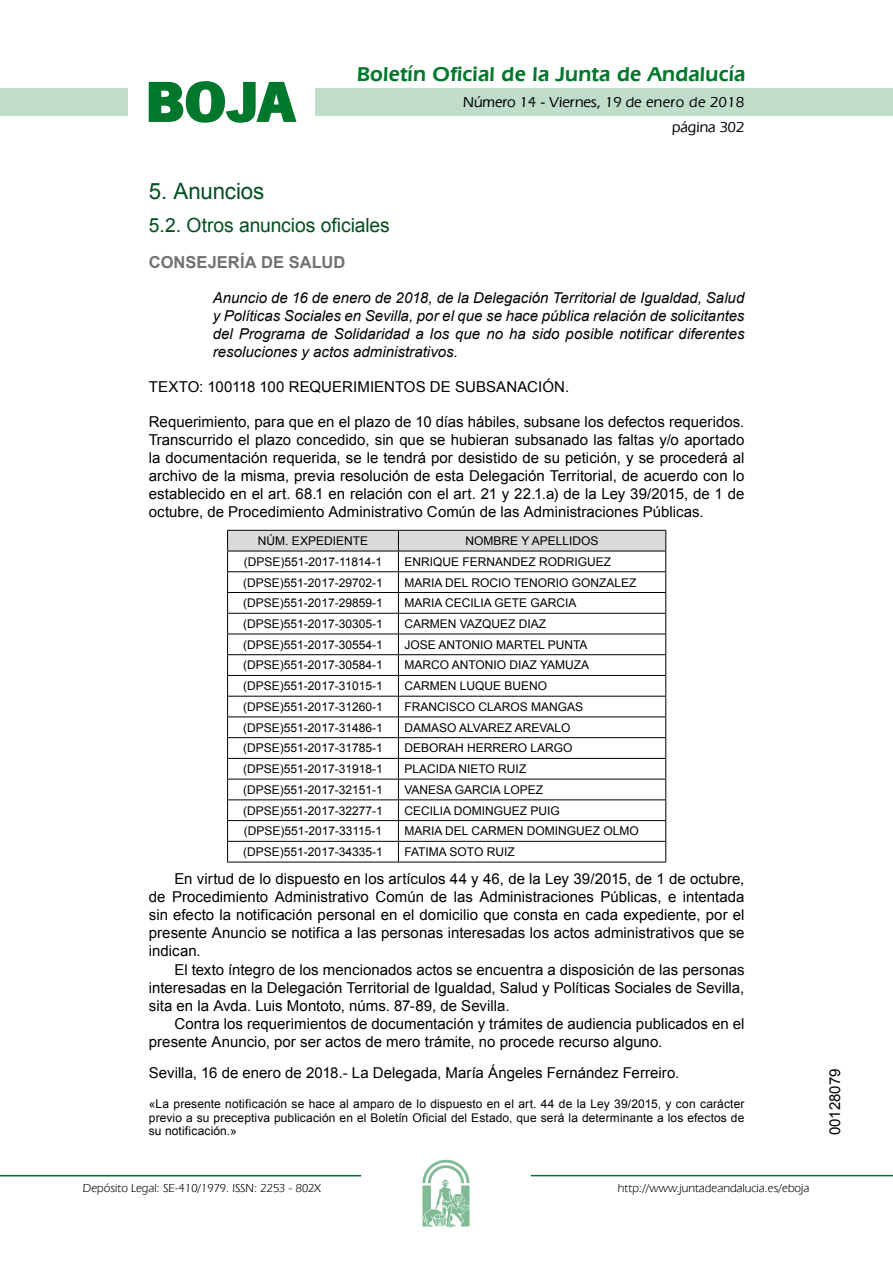
<style>
.page{position:relative;width:893px;height:1263px;background:#fff}
.page>*{position:absolute;margin:0;border:0;box-sizing:border-box;transform-origin:0 0}
.t1{font:700 57.75px "News Got T";color:#00782c;scale:1.14 1}
.t2{font:22.5px "Arial";letter-spacing:-.005em;color:#00501f}
.t3{font:600 21px "Eras IT Cby BT";letter-spacing:.01em;color:#00782c}
.t4{font:19.5px "Arial";letter-spacing:-.005em;color:#00501f}
.t5{font:700 16.5px "Arial";letter-spacing:.005em;color:#707173}
.t6{font:15px/18.1px "Arial";color:#000;text-align:justify}
.t7{font:italic 15px/18px "Arial";color:#000;text-align:justify}
.t8{font:500 15px/24.5px "Eras IT Cby BT";color:#000;text-align:right}
.t9{font:12px/13.6px "Arial";color:#000;text-align:justify}
.t10{font:12px "Eras IT Cby BT";color:#000}
</style>
<div class="page">
<div style="left:315px;top:88px;width:577px;height:28px;background:#bfddca"></div>
<div style="left:0;top:88px;width:128px;height:28px;background:#bfddca"></div>
<hr style="left:0;top:1175px;width:361px;height:2px;background:#00782c">
<svg style="left:422px;top:1159px;width:47px;height:68px"></svg>
<hr style="left:531px;top:1175px;width:361px;height:1px;background:#00782c">
<svg style="left:148px;top:81px;width:149px;height:42px"></svg>
<svg style="left:227px;top:530px;width:439px;height:332px"></svg>
<hr style="left:227px;top:862px;width:171px;height:1px;background:#000">
<hr style="left:398px;top:862px;width:268px;height:1px;background:#000">
<h1 class="t1" style="left:145px;top:68px;width:133px">BOJA</h1>
<h3 class="t3" style="left:357px;top:62px;width:390px">Boletín Oficial de la Junta de Andalucía</h3>
<p class="t8" style="left:463px;top:90px;width:283px">Número 14 - Viernes, 19 de enero de 2018 página 302</p>
<h2 class="t2" style="left:149px;top:177px;width:117px">5. Anuncios</h2>
<h3 class="t4" style="left:149px;top:212px;width:242px">5.2. Otros anuncios oficiales</h3>
<p class="t5" style="left:149px;top:251px;width:198px">CONSEJERÍA DE SALUD</p>
<p class="t7" style="left:213px;top:289px;width:533px">Anuncio de 16 de enero de 2018, de la Delegación Territorial de Igualdad, Salud y Políticas Sociales en Sevilla, por el que se hace pública relación de solicitantes del Programa de Solidaridad a los que no ha sido posible notificar diferentes resoluciones y actos administrativos.</p>
<p class="t6" style="left:149px;top:378px;width:422px">TEXTO: 100118 100 REQUERIMIENTOS DE SUBSANACIÓN.</p>
<p class="t6" style="left:149px;top:413px;width:597px">Requerimiento, para que en el plazo de 10 días hábiles, subsane los defectos requeridos.<br>Transcurrido el plazo concedido, sin que se hubieran subsanado las faltas y/o aportado la documentación requerida, se le tendrá por desistido de su petición, y se procederá al archivo de la misma, previa resolución de esta Delegación Territorial, de acuerdo con lo establecido en el art. 68.1 en relación con el art. 21 y 22.1.a) de la Ley 39/2015, de 1 de octubre, de Procedimiento Administrativo Común de las Administraciones Públicas.</p>
<p class="t9" style="left:258px;top:534px;width:112px">NÚM. EXPEDIENTE</p>
<p class="t9" style="left:465px;top:534px;width:134px">NOMBRE Y APELLIDOS</p>
<p class="t9" style="left:244px;top:555px;width:140px">(DPSE)551-2017-11814-1</p>
<p class="t9" style="left:404px;top:555px;width:208px">ENRIQUE FERNANDEZ RODRIGUEZ</p>
<p class="t9" style="left:243px;top:576px;width:141px">(DPSE)551-2017-29702-1</p>
<p class="t9" style="left:404px;top:576px;width:234px">MARIA DEL ROCIO TENORIO GONZALEZ</p>
<p class="t9" style="left:243px;top:596px;width:141px">(DPSE)551-2017-29859-1</p>
<p class="t9" style="left:404px;top:596px;width:174px">MARIA CECILIA GETE GARCIA</p>
<p class="t9" style="left:243px;top:617px;width:141px">(DPSE)551-2017-30305-1</p>
<p class="t9" style="left:404px;top:617px;width:143px">CARMEN VAZQUEZ DIAZ</p>
<p class="t9" style="left:243px;top:638px;width:141px">(DPSE)551-2017-30554-1</p>
<p class="t9" style="left:404px;top:638px;width:184px">JOSE ANTONIO MARTEL PUNTA</p>
<p class="t9" style="left:243px;top:659px;width:141px">(DPSE)551-2017-30584-1</p>
<p class="t9" style="left:404px;top:659px;width:186px">MARCO ANTONIO DIAZ YAMUZA</p>
<p class="t9" style="left:243px;top:679px;width:141px">(DPSE)551-2017-31015-1</p>
<p class="t9" style="left:404px;top:679px;width:144px">CARMEN LUQUE BUENO</p>
<p class="t9" style="left:243px;top:700px;width:141px">(DPSE)551-2017-31260-1</p>
<p class="t9" style="left:404px;top:700px;width:180px">FRANCISCO CLAROS MANGAS</p>
<p class="t9" style="left:243px;top:721px;width:141px">(DPSE)551-2017-31486-1</p>
<p class="t9" style="left:404px;top:721px;width:168px">DAMASO ALVAREZ AREVALO</p>
<p class="t9" style="left:243px;top:741px;width:141px">(DPSE)551-2017-31785-1</p>
<p class="t9" style="left:404px;top:741px;width:170px">DEBORAH HERRERO LARGO</p>
<p class="t9" style="left:243px;top:762px;width:141px">(DPSE)551-2017-31918-1</p>
<p class="t9" style="left:404px;top:762px;width:123px">PLACIDA NIETO RUIZ</p>
<p class="t9" style="left:243px;top:783px;width:141px">(DPSE)551-2017-32151-1</p>
<p class="t9" style="left:404px;top:783px;width:140px">VANESA GARCIA LOPEZ</p>
<p class="t9" style="left:243px;top:804px;width:141px">(DPSE)551-2017-32277-1</p>
<p class="t9" style="left:404px;top:804px;width:157px">CECILIA DOMINGUEZ PUIG</p>
<p class="t9" style="left:244px;top:824px;width:140px">(DPSE)551-2017-33115-1</p>
<p class="t9" style="left:404px;top:824px;width:236px">MARIA DEL CARMEN DOMINGUEZ OLMO</p>
<p class="t9" style="left:243px;top:845px;width:141px">(DPSE)551-2017-34335-1</p>
<p class="t9" style="left:404px;top:845px;width:112px">FATIMA SOTO RUIZ</p>
<p class="t6" style="left:149px;top:870px;width:597px;text-indent:26px">En virtud de lo dispuesto en los artículos 44 y 46, de la Ley 39/2015, de 1 de octubre, de Procedimiento Administrativo Común de las Administraciones Públicas, e intentada sin efecto la notificación personal en el domicilio que consta en cada expediente, por el presente Anuncio se notifica a las personas interesadas los actos administrativos que se indican.</p>
<p class="t6" style="left:149px;top:960px;width:597px;text-indent:26px">El texto íntegro de los mencionados actos se encuentra a disposición de las personas interesadas en la Delegación Territorial de Igualdad, Salud y Políticas Sociales de Sevilla, sita en la Avda. Luis Montoto, núms. 87-89, de Sevilla.</p>
<p class="t6" style="left:149px;top:1015px;width:597px;text-indent:26px">Contra los requerimientos de documentación y trámites de audiencia publicados en el presente Anuncio, por ser actos de mero trámite, no procede recurso alguno.</p>
<p class="t6" style="left:149px;top:1064px;width:532px">Sevilla, 16 de enero de 2018.- La Delegada, María Ángeles Fernández Ferreiro.</p>
<p class="t9" style="left:149px;top:1097px;width:597px">«La presente notificación se hace al amparo de lo dispuesto en el art. 44 de la Ley 39/2015, y con carácter previo a su preceptiva publicación en el Boletín Oficial del Estado, que será la determinante a los efectos de su notificación.»</p>
<p class="t10" style="left:83px;top:1181px;width:239px">Depósito Legal: SE-410/1979. ISSN: 2253 - 802X</p>
<p class="t10" style="left:618px;top:1181px;width:193px">http://www.juntadeandalucia.es/eboja</p>
<p class="t6" style="left:826px;top:1135px;width:68px;rotate:-90deg">00128079</p>
</div>
